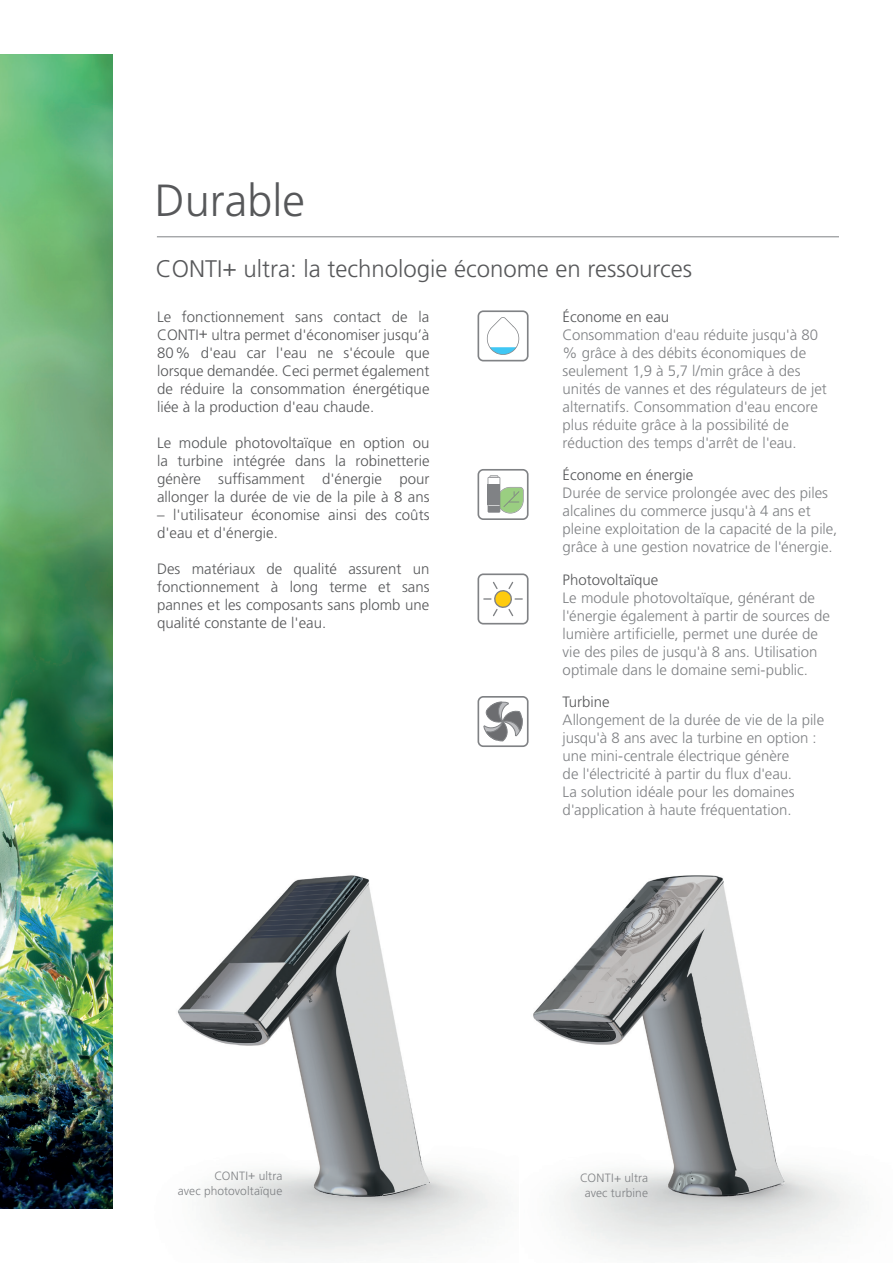
<style>
.page{position:relative;width:893px;height:1263px;background:#fff}
.page>*{position:absolute;margin:0;border:0;box-sizing:border-box;transform-origin:0 0}
.t1{font:300 45px "Frutiger LT Pro";color:#57585a}
.t2{font:300 24px "Frutiger LT Pro";color:#57585a}
.t3{font:300 15px/18px "Frutiger LT Pro";color:#808285}
.t4{font:300 15px/18px "Frutiger LT Pro";color:#57585a;text-align:justify}
.t5{font:300 12px/15px "Frutiger LT Pro";letter-spacing:.005em;color:#808285;text-align:right}
</style>
<div class="page">
<img style="left:533px;top:875px;width:318px;height:379px">
<img style="left:177px;top:875px;width:321px;height:380px">
<img style="left:0;top:54px;width:113px;height:1155px">
<hr style="left:157px;top:236px;width:682px;height:1px;background:#808285">
<svg style="left:477px;top:310px;width:52px;height:51px"></svg>
<svg style="left:477px;top:469px;width:52px;height:51px"></svg>
<div style="left:488px;top:498px;width:12px;height:7px;background:#808285"></div>
<div style="left:488px;top:491px;width:12px;height:7px;background:#808285"></div>
<div style="left:488px;top:484px;width:12px;height:6px;background:#808285"></div>
<svg style="left:477px;top:573px;width:52px;height:51px"></svg>
<svg style="left:477px;top:696px;width:52px;height:51px"></svg>
<h1 class="t1" style="left:155px;top:174px;width:152px">Durable</h1>
<h2 class="t2" style="left:156px;top:255px;width:538px">CONTI+ ultra: la technologie économe en ressources</h2>
<p class="t4" style="left:157px;top:308px;width:274px">Le fonctionnement sans contact de la CONTI+ ultra permet d'économiser jusqu’à 80% d'eau car l'eau ne s'écoule que lorsque demandée. Ceci permet également de réduire la consommation énergétique liée à la production d'eau chaude.</p>
<p class="t4" style="left:157px;top:434px;width:274px">Le module photovoltaïque en option ou la turbine intégrée dans la robinetterie génère suffisamment d'énergie pour allonger la durée de vie de la pile à 8 ans</p>
<p class="t4" style="left:157px;top:506px;width:274px">– l'utilisateur économise ainsi des coûts d'eau et d'énergie.</p>
<p class="t4" style="left:157px;top:560px;width:274px">Des matériaux de qualité assurent un fonctionnement à long terme et sans pannes et les composants sans plomb une qualité constante de l'eau.</p>
<p class="t4" style="left:563px;top:308px;width:108px">Économe en eau</p>
<p class="t3" style="left:563px;top:326px;width:266px">Consommation d'eau réduite jusqu'à 80 % grâce à des débits économiques de seulement 1,9 à 5,7 l/min grâce à des unités de vannes et des régulateurs de jet alternatifs. Consommation d'eau encore plus réduite grâce à la possibilité de réduction des temps d'arrêt de l'eau.</p>
<p class="t4" style="left:563px;top:466px;width:132px">Économe en énergie</p>
<p class="t3" style="left:563px;top:484px;width:276px">Durée de service prolongée avec des piles alcalines du commerce jusqu'à 4 ans et pleine exploitation de la capacité de la pile, grâce à une gestion novatrice de l'énergie.</p>
<p class="t4" style="left:563px;top:571px;width:97px">Photovoltaïque</p>
<p class="t3" style="left:563px;top:589px;width:269px">Le module photovoltaïque, générant de l'énergie également à partir de sources de lumière artificielle, permet une durée de vie des piles de jusqu'à 8 ans. Utilisation optimale dans le domaine semi-public.</p>
<p class="t4" style="left:563px;top:693px;width:48px">Turbine</p>
<p class="t3" style="left:563px;top:711px;width:263px">Allongement de la durée de vie de la pile jusqu'à 8 ans avec la turbine en option : une mini-centrale électrique génère<br>de l'électricité à partir du flux d'eau.<br>La solution idéale pour les domaines d'application à haute fréquentation.</p>
<p class="t5" style="left:178px;top:1168px;width:106px">CONTI+ ultra<br>avec photovoltaïque</p>
<p class="t5" style="left:580px;top:1170px;width:69px;text-align:center">CONTI+ ultra avec turbine</p>
</div>
